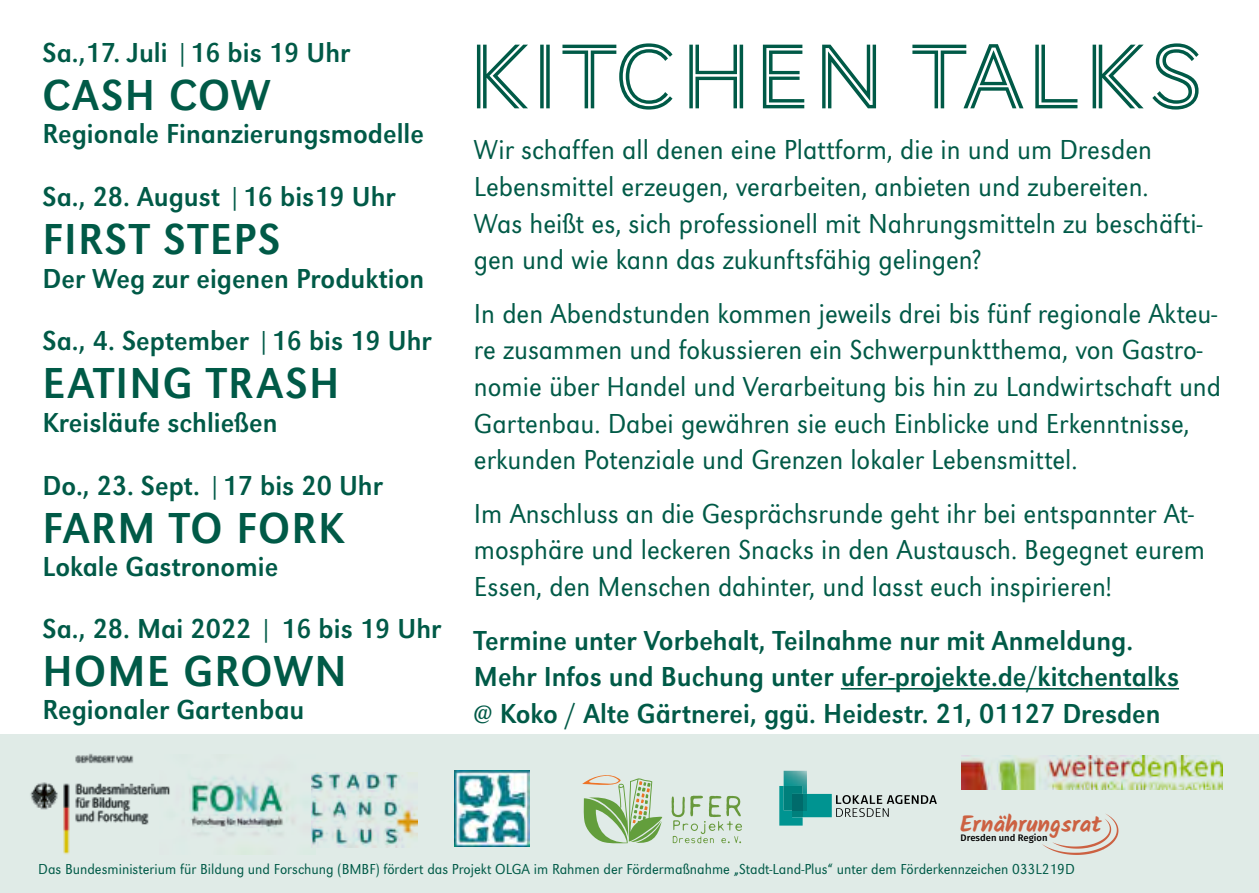
<style>
.page{position:relative;width:1259px;height:893px;background:#fff}
.page>*{position:absolute;margin:0;border:0;box-sizing:border-box;transform-origin:0 0}
.t1{font:45px "URW Grotesk Nar";letter-spacing:.03em;color:#005a47}
.t2{font:300 28.5px/36.6px "URW Grotesk Nar";color:#005a47}
.t3{font:28.5px/62.4px "URW Grotesk Nar";color:#005a47}
.t4{font:700 22.8px "Kalam";color:#cc6142}
.t5{font:300 15px "URW Grotesk Nar";color:#005a47}
.t6{font:500 9.6px "Fira Sans";color:#000}
</style>
<div class="page">
<svg style="left:477px;top:43px;width:721px;height:67px"></svg>
<div style="left:0;top:735px;width:1259px;height:158px;background:#e0ebe7"></div>
<svg style="left:582px;top:775px;width:80px;height:69px"></svg>
<svg style="left:671px;top:796px;width:71px;height:47px"></svg>
<img style="left:30px;top:753px;width:130px;height:102px">
<img style="left:160px;top:774px;width:152px;height:74px">
<img style="left:312px;top:773px;width:105px;height:74px">
<img style="left:454px;top:771px;width:75px;height:75px">
<img style="left:783px;top:771px;width:24px;height:15px">
<svg style="left:779px;top:786px;width:158px;height:40px"></svg>
<svg style="left:1042px;top:814px;width:76px;height:41px"></svg>
<hr style="left:841px;top:688px;width:338px;height:2px;background:#005a47">
<img style="left:961px;top:755px;width:261px;height:34px">
<p class="t3" style="left:43px;top:22px;width:309px">Sa.,17. Juli |16 bis 19 Uhr</p>
<h1 class="t1" style="left:43px;top:69px;width:230px">CASH COW</h1>
<p class="t3" style="left:43px;top:103px;width:383px">Regionale Finanzierungsmodelle<br>Sa., 28. August |16 bis19 Uhr</p>
<h1 class="t1" style="left:43px;top:213px;width:239px">FIRST STEPS</h1>
<p class="t3" style="left:43px;top:248px;width:391px">Der Weg zur eigenen Produktion<br>Sa., 4. September |16 bis 19 Uhr</p>
<h1 class="t1" style="left:43px;top:357px;width:298px">EATING TRASH</h1>
<p class="t3" style="left:43px;top:392px;width:342px">Kreisläufe schließen<br>Do., 23. Sept. |17 bis 20 Uhr</p>
<h1 class="t1" style="left:43px;top:501px;width:303px">FARM TO FORK</h1>
<p class="t3" style="left:43px;top:535px;width:400px">Lokale Gastronomie<br>Sa., 28. Mai 2022 | 16 bis 19 Uhr</p>
<h1 class="t1" style="left:43px;top:645px;width:306px">HOME GROWN</h1>
<p class="t3" style="left:43px;top:679px;width:263px">Regionaler Gartenbau</p>
<p class="t2" style="left:474px;top:132px;width:730px">Wir schaffen all denen eine Plattform, die in und um Dresden Lebensmittel erzeugen, verarbeiten, anbieten und zubereiten.<br>Was heißt es, sich professionell mit Nahrungsmitteln zu beschäfti&shy;gen und wie kann das zukunftsfähig gelingen?</p>
<p class="t2" style="left:474px;top:295px;width:748px">In den Abendstunden kommen jeweils drei bis fünf regionale Akteu&shy;re zusammen und fokussieren ein Schwerpunktthema, von Gastro&shy;nomie über Handel und Verarbeitung bis hin zu Landwirtschaft und Gartenbau. Dabei gewähren sie euch Einblicke und Erkenntnisse, erkunden Potenziale und Grenzen lokaler Lebensmittel.</p>
<p class="t2" style="left:474px;top:495px;width:732px">Im Anschluss an die Gesprächsrunde geht ihr bei entspannter At&shy;mosphäre und leckeren Snacks in den Austausch. Begegnet eurem<br>Essen, den Menschen dahinter, und lasst euch inspirieren!</p>
<p class="t3" style="left:474px;top:622px;width:706px;line-height:36.6px">Termine unter Vorbehalt, Teilnahme nur mit Anmeldung.<br>Mehr Infos und Buchung unter ufer-projekte.de/kitchentalks @ Koko / Alte Gärtnerei, ggü. Heidestr. 21, 01127 Dresden</p>
<p class="t4" style="left:960px;top:809px;width:143px">Ernährungsrat</p>
<p class="t6" style="left:960px;top:830px;width:89px">Dresden und Region</p>
<p class="t5" style="left:38px;top:860px;width:1038px">Das Bundesministerium für Bildung und Forschung (BMBF) fördert das Projekt OLGA im Rahmen der Fördermaßnahme „Stadt-Land-Plus“ unter dem Förderkennzeichen 033L219D</p>
</div>
